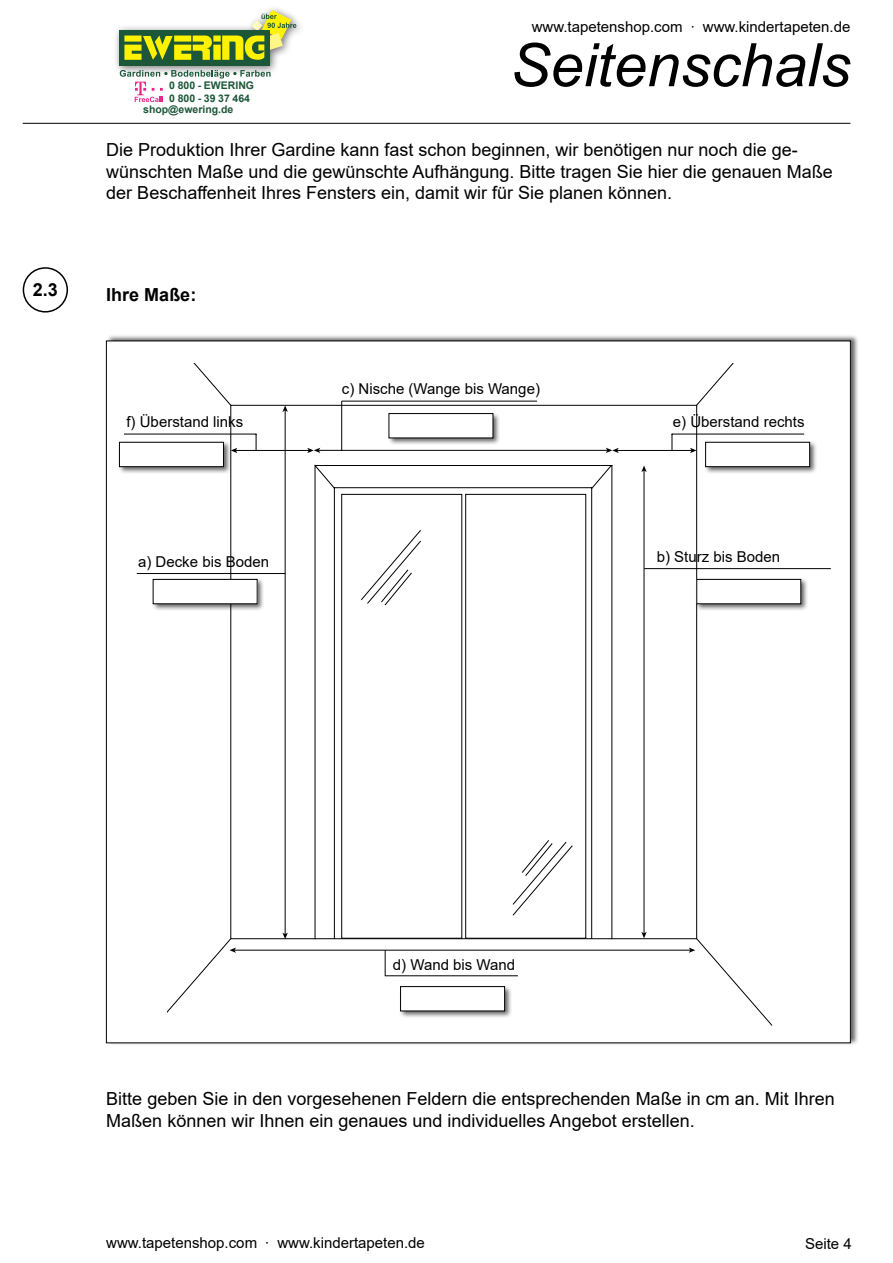
<style>
.page{position:relative;width:893px;height:1263px;background:#fff}
.page>*{position:absolute;margin:0;border:0;box-sizing:border-box;transform-origin:0 0}
.t1{font:italic 60px "Arial";color:#000}
.t2{font:18px/21.6px "Arial";color:#000}
.t3{font:700 18px "Arial";color:#000}
.t4{font:15px "Arial";color:#000}
.t5{font:700 10.5px/12.6px "Arial";color:#1c5739}
.s1{font-family:"Minion Pro"}
</style>
<div class="page">
<div style="left:113px;top:5px;width:193px;height:70px;background:#000;opacity:.55"></div>
<div style="left:119px;top:30px;width:151px;height:35px;background:#1c5739"></div>
<svg style="left:124px;top:10px;width:172px;height:50px"></svg>
<svg style="left:120px;top:70px;width:151px;height:32px"></svg>
<hr style="left:23px;top:123px;width:827px;height:1px;background:#000">
<div style="left:23px;top:267px;width:45px;height:46px;border:2px solid #000;border-radius:50%"></div>
<div style="left:106px;top:334px;width:753px;height:711px;background:#000;opacity:.6"></div>
<div style="left:106px;top:341px;width:744px;height:702px;background:#fff"></div>
<hr style="left:137px;top:573px;width:148px;height:1px;background:#000">
<hr style="left:644px;top:568px;width:187px;height:1px;background:#000">
<svg style="left:167px;top:364px;width:606px;height:662px"></svg>
<svg style="left:314px;top:464px;width:299px;height:476px"></svg>
<hr style="left:234px;top:950px;width:457px;height:1px;background:#000">
<svg style="left:229px;top:947px;width:7px;height:6px"></svg>
<svg style="left:689px;top:947px;width:6px;height:6px"></svg>
<hr style="left:385px;top:975px;width:133px;height:1px;background:#000">
<hr style="left:318px;top:450px;width:290px;height:1px;background:#000">
<hr style="left:341px;top:401px;width:1px;height:49px;background:#000">
<hr style="left:617px;top:450px;width:75px;height:1px;background:#000">
<svg style="left:606px;top:448px;width:13px;height:5px"></svg>
<svg style="left:690px;top:448px;width:6px;height:5px"></svg>
<hr style="left:235px;top:450px;width:74px;height:1px;background:#000">
<svg style="left:231px;top:448px;width:6px;height:5px"></svg>
<svg style="left:307px;top:448px;width:13px;height:5px"></svg>
<svg style="left:672px;top:435px;width:1px;height:15px"></svg>
<hr style="left:671px;top:434px;width:133px;height:1px;background:#000">
<svg style="left:256px;top:435px;width:1px;height:15px"></svg>
<hr style="left:124px;top:434px;width:133px;height:1px;background:#000">
<svg style="left:385px;top:950px;width:1px;height:26px"></svg>
<hr style="left:342px;top:401px;width:195px;height:1px;background:#000">
<div style="left:695px;top:578px;width:113px;height:33px;background:#000;opacity:.6"></div>
<div style="left:697px;top:579px;width:104px;height:25px;background:#fff"></div>
<div style="left:697px;top:579px;width:104px;height:25px;border:1px solid #000"></div>
<div style="left:399px;top:985px;width:113px;height:33px;background:#000;opacity:.6"></div>
<div style="left:401px;top:986px;width:104px;height:25px;background:#fff"></div>
<div style="left:400px;top:986px;width:105px;height:25px;border:1px solid #000"></div>
<div style="left:388px;top:412px;width:112px;height:33px;background:#000;opacity:.6"></div>
<div style="left:389px;top:414px;width:104px;height:24px;background:#fff"></div>
<div style="left:389px;top:413px;width:104px;height:25px;border:1px solid #000"></div>
<div style="left:152px;top:578px;width:113px;height:33px;background:#000;opacity:.6"></div>
<div style="left:153px;top:579px;width:104px;height:25px;background:#fff"></div>
<div style="left:153px;top:579px;width:104px;height:25px;border:1px solid #000"></div>
<div style="left:118px;top:440px;width:113px;height:34px;background:#000;opacity:.6"></div>
<div style="left:119px;top:442px;width:104px;height:25px;background:#fff"></div>
<div style="left:119px;top:442px;width:105px;height:25px;border:1px solid #000"></div>
<div style="left:704px;top:440px;width:113px;height:34px;background:#000;opacity:.6"></div>
<div style="left:706px;top:442px;width:104px;height:25px;background:#fff"></div>
<div style="left:705px;top:442px;width:105px;height:25px;border:1px solid #000"></div>
<p class="t5" style="left:169px;top:79px;width:86px">0 800 - EWERING<br>0 800 - 39 37 464</p>
<p class="t5" style="left:143px;top:103px;width:92px">shop@ewering.de</p>
<p class="t4" style="left:532px;top:17px;width:320px">www.tapetenshop.com <span class="s1">·</span> www.kindertapeten.de</p>
<h1 class="t1" style="left:510px;top:26px;width:342px">Seitenschals</h1>
<p class="t2" style="left:106px;top:139px;width:728px">Die Produktion Ihrer Gardine kann fast schon beginnen, wir benötigen nur noch die ge&shy;wünschten Maße und die gewünschte Aufhängung. Bitte tragen Sie hier die genauen Maße der Beschaffenheit Ihres Fensters ein, damit wir für Sie planen können.</p>
<p class="t3" style="left:33px;top:277px;width:27px">2.3</p>
<p class="t3" style="left:106px;top:282px;width:92px">Ihre Maße:</p>
<p class="t4" style="left:342px;top:379px;width:200px">c) Nische (Wange bis Wange)</p>
<p class="t4" style="left:126px;top:411px;width:118px">f) Überstand links</p>
<p class="t4" style="left:673px;top:411px;width:133px">e) Überstand rechts</p>
<p class="t4" style="left:138px;top:551px;width:132px">a) Decke bis Boden</p>
<p class="t4" style="left:657px;top:547px;width:125px">b) Sturz bis Boden</p>
<p class="t4" style="left:393px;top:954px;width:124px">d) Wand bis Wand</p>
<p class="t2" style="left:106px;top:1088px;width:730px">Bitte geben Sie in den vorgesehenen Feldern die entsprechenden Maße in cm an. Mit Ihren<br>Maßen können wir Ihnen ein genaues und individuelles Angebot erstellen.</p>
<p class="t4" style="left:106px;top:1232px;width:320px">www.tapetenshop.com <span class="s1">·</span> www.kindertapeten.de</p>
<p class="t4" style="left:805px;top:1233px;width:48px">Seite 4</p>
</div>
